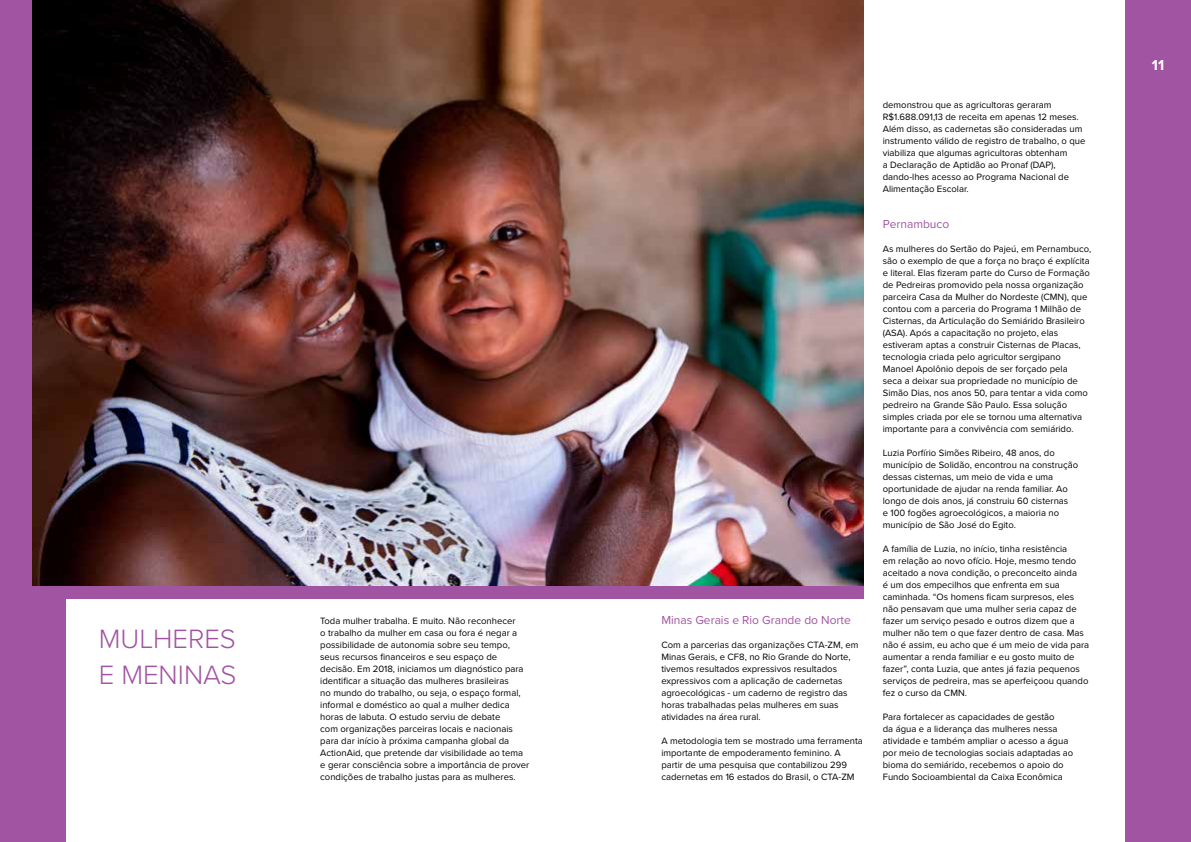
<style>
.page{position:relative;width:1191px;height:842px;background:#fff}
.page>*{position:absolute;margin:0;border:0;box-sizing:border-box;transform-origin:0 0}
.t1{font:300 27.5px/36px "Proxima Nova";color:#a154a1}
.t2{font:700 15px "Proxima Nova";color:#fff}
.t3{font:12px "Proxima Nova";color:#a154a1}
.t4{font:9.5px/12px "Proxima Nova";color:#000}
</style>
<div class="page">
<div style="left:0;top:0;width:66px;height:842px;background:#a154a1"></div>
<div style="left:1125px;top:0;width:66px;height:842px;background:#a154a1"></div>
<img style="left:33px;top:0;width:830px;height:586px">
<div style="left:0;top:586px;width:863px;height:13px;background:#a154a1"></div>
<h1 class="t1" style="left:99px;top:619px;width:139px">MULHERES<br>E MENINAS</h1>
<p class="t4" style="left:320px;top:614px;width:211px">Toda mulher trabalha. E muito. Não reconhecer<br>o trabalho da mulher em casa ou fora é negar a possibilidade de autonomia sobre seu tempo, seus recursos financeiros e seu espaço de decisão. Em 2018, iniciamos um diagnóstico para identificar a situação das mulheres brasileiras<br>no mundo do trabalho, ou seja, o espaço formal, informal e doméstico ao qual a mulher dedica horas de labuta. O estudo serviu de debate<br>com organizações parceiras locais e nacionais para dar início à próxima campanha global da ActionAid, que pretende dar visibilidade ao tema e gerar consciência sobre a importância de prover condições de trabalho justas para as mulheres.</p>
<p class="t3" style="left:661px;top:611px;width:191px">Minas Gerais e Rio Grande do Norte</p>
<p class="t4" style="left:661px;top:638px;width:199px">Com a parcerias das organizações CTA-ZM, em Minas Gerais, e CF8, no Rio Grande do Norte, tivemos resultados expressivos resultados expressivos com a aplicação de cadernetas agroecológicas - um caderno de registro das horas trabalhadas pelas mulheres em suas atividades na área rural.</p>
<p class="t4" style="left:661px;top:734px;width:203px">A metodologia tem se mostrado uma ferramenta importante de empoderamento feminino. A partir de uma pesquisa que contabilizou 299 cadernetas em 16 estados do Brasil, o CTA-ZM</p>
<p class="t4" style="left:882px;top:98px;width:204px">demonstrou que as agricultoras geraram R$1.688.091,13 de receita em apenas 12 meses.<br>Além disso, as cadernetas são consideradas um instrumento válido de registro de trabalho, o que viabiliza que algumas agricultoras obtenham<br>a Declaração de Aptidão ao Pronaf (DAP), dando-lhes acesso ao Programa Nacional de Alimentação Escolar.</p>
<p class="t3" style="left:882px;top:215px;width:68px">Pernambuco</p>
<p class="t4" style="left:882px;top:242px;width:210px">As mulheres do Sertão do Pajeú, em Pernambuco, são o exemplo de que a força no braço é explícita e literal. Elas fizeram parte do Curso de Formação de Pedreiras promovido pela nossa organização parceira Casa da Mulher do Nordeste (CMN), que contou com a parceria do Programa 1 Milhão de Cisternas, da Articulação do Semiárido Brasileiro (ASA). Após a capacitação no projeto, elas estiveram aptas a construir Cisternas de Placas, tecnologia criada pelo agricultor sergipano Manoel Apolônio depois de ser forçado pela<br>seca a deixar sua propriedade no município de Simão Dias, nos anos 50, para tentar a vida como pedreiro na Grande São Paulo. Essa solução simples criada por ele se tornou uma alternativa importante para a convivência com semiárido.</p>
<p class="t4" style="left:882px;top:446px;width:197px">Luzia Porfírio Simões Ribeiro, 48 anos, do município de Solidão, encontrou na construção dessas cisternas, um meio de vida e uma oportunidade de ajudar na renda familiar. Ao longo de dois anos, já construiu 60 cisternas<br>e 100 fogões agroecológicos, a maioria no município de São José do Egito.</p>
<p class="t4" style="left:882px;top:542px;width:208px">A família de Luzia, no início, tinha resistência<br>em relação ao novo ofício. Hoje, mesmo tendo aceitado a nova condição, o preconceito ainda<br>é um dos empecilhos que enfrenta em sua caminhada. “Os homens ficam surpresos, eles não pensavam que uma mulher seria capaz de fazer um serviço pesado e outros dizem que a mulher não tem o que fazer dentro de casa. Mas não é assim, eu acho que é um meio de vida para aumentar a renda familiar e eu gosto muito de fazer”, conta Luzia, que antes já fazia pequenos serviços de pedreira, mas se aperfeiçoou quando fez o curso da CMN.</p>
<p class="t4" style="left:882px;top:710px;width:192px">Para fortalecer as capacidades de gestão<br>da água e a liderança das mulheres nessa atividade e também ampliar o acesso a água por meio de tecnologias sociais adaptadas ao bioma do semiárido, recebemos o apoio do Fundo Socioambiental da Caixa Econômica</p>
<h2 class="t2" style="left:1151px;top:54px;width:14px">11</h2>
</div>
